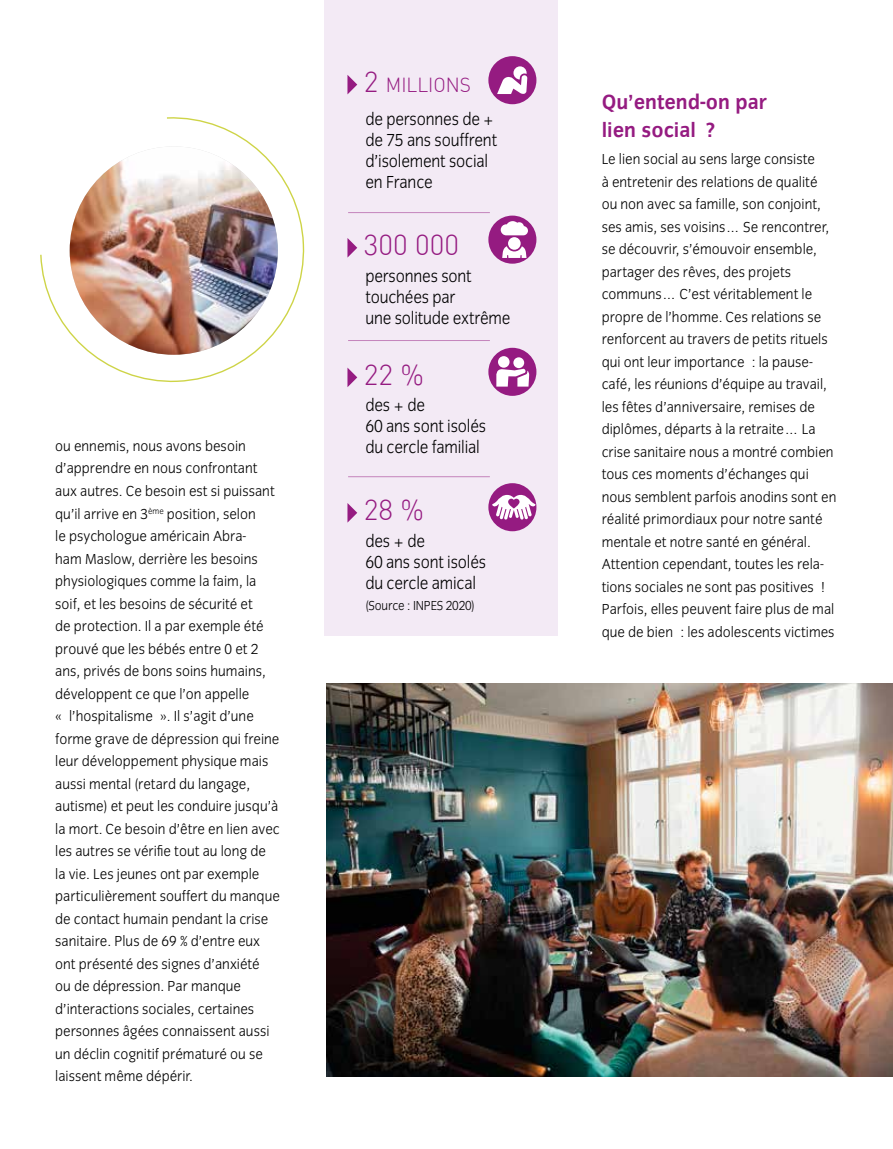
<style>
.page{position:relative;width:893px;height:1149px;background:#fff}
.page>*{position:absolute;margin:0;border:0;box-sizing:border-box;transform-origin:0 0}
.t1{font:300 28.5px "DIN";color:#951b81}
.t2{font:700 21px/28.5px "Congress Sans Std";color:#951b81}
.t3{font:300 19.95px "DIN";color:#951b81;scale:.95 1}
.t4{font:18px/21px "Congress Sans Light Std";letter-spacing:-.01em;color:#000;scale:.93 1}
.t5{font:15px/22.5px "Congress Sans Light Std";color:#000}
.t6{font:13.5px "Congress Sans Light Std";letter-spacing:-.01em;color:#000;scale:.93 1}
.s1{font-size:28.5px}
</style>
<div class="page">
<img style="left:326px;top:683px;width:567px;height:393px">
<svg style="left:40px;top:117px;width:265px;height:266px"></svg>
<img style="left:70px;top:146px;width:208px;height:208px;border-radius:104px">
<div style="left:324px;top:0;width:234px;height:635px;background:#f3eaf5"></div>
<div style="left:488px;top:56px;width:48px;height:48px;background:#951b81;border-radius:50%"></div>
<hr style="left:348px;top:212px;width:142px;height:1px;background:#951b81">
<div style="left:488px;top:215px;width:48px;height:48px;background:#951b81;border-radius:50%"></div>
<hr style="left:348px;top:340px;width:142px;height:1px;background:#951b81">
<svg style="left:347px;top:367px;width:10px;height:20px"></svg>
<div style="left:488px;top:347px;width:48px;height:49px;background:#951b81;border-radius:50%"></div>
<svg style="left:347px;top:75px;width:10px;height:19px"></svg>
<svg style="left:347px;top:238px;width:10px;height:19px"></svg>
<svg style="left:347px;top:503px;width:10px;height:19px"></svg>
<div style="left:488px;top:483px;width:48px;height:48px;background:#951b81;border-radius:50%"></div>
<hr style="left:348px;top:476px;width:142px;height:1px;background:#951b81">
<svg style="left:497px;top:66px;width:30px;height:28px"></svg>
<svg style="left:496px;top:368px;width:33px;height:18px"></svg>
<div style="left:513px;top:357px;width:11px;height:11px;background:#fff;border-radius:50%"></div>
<div style="left:498px;top:356px;width:12px;height:11px;background:#fff;border-radius:50%"></div>
<svg style="left:492px;top:493px;width:44px;height:26px"></svg>
<svg style="left:502px;top:246px;width:24px;height:12px"></svg>
<div style="left:508px;top:237px;width:13px;height:13px;background:#fff;border-radius:50%"></div>
<svg style="left:501px;top:221px;width:27px;height:14px"></svg>
<p class="t5" style="left:55px;top:435px;width:226px">ou ennemis, nous avons besoin d’apprendre en nous confrontant aux autres. Ce besoin est si puissant qu’il arrive en 3<sup>ème</sup> position, selon<br>le psychologue américain Abra-<br>ham Maslow, derrière les besoins physiologiques comme la faim, la soif, et les besoins de sécurité et<br>de protection. Il a par exemple été prouvé que les bébés entre 0 et 2 ans, privés de bons soins humains, développent ce que l’on appelle<br>« l’hospitalisme ». Il s’agit d’une forme grave de dépression qui freine leur développement physique mais aussi mental (retard du langage, autisme) et peut les conduire jusqu’à la mort. Ce besoin d’être en lien avec les autres se vérifie tout au long de la vie. Les jeunes ont par exemple particulièrement souffert du manque de contact humain pendant la crise sanitaire. Plus de 69 % d’entre eux ont présenté des signes d’anxiété<br>ou de dépression. Par manque d’interactions sociales, certaines personnes âgées connaissent aussi un déclin cognitif prématuré ou se laissent même dépérir.</p>
<h3 class="t3" style="left:364px;top:73px;width:114px"><span class="s1">2</span> MILLIONS</h3>
<p class="t4" style="left:365px;top:109px;width:143px">de personnes de + de 75 ans souffrent d’isolement social en France</p>
<h1 class="t1" style="left:364px;top:227px;width:97px">300 000</h1>
<p class="t4" style="left:365px;top:265px;width:158px">personnes sont touchées par<br>une solitude extrême</p>
<h1 class="t1" style="left:364px;top:357px;width:62px">22 %</h1>
<p class="t4" style="left:365px;top:395px;width:131px">des + de<br>60 ans sont isolés du cercle familial</p>
<h1 class="t1" style="left:364px;top:492px;width:62px">28 %</h1>
<p class="t4" style="left:365px;top:530px;width:131px">des + de<br>60 ans sont isolés du cercle amical</p>
<p class="t6" style="left:365px;top:597px;width:119px">(Source : INPES 2020)</p>
<h2 class="t2" style="left:602px;top:88px;width:167px">Qu’entend-on par lien social ?</h2>
<p class="t5" style="left:602px;top:148px;width:236px">Le lien social au sens large consiste<br>à entretenir des relations de qualité ou non avec sa famille, son conjoint, ses amis, ses voisins… Se rencontrer, se découvrir, s’émouvoir ensemble, partager des rêves, des projets communs… C’est véritablement le propre de l’homme. Ces relations se renforcent au travers de petits rituels qui ont leur importance : la pause&shy;café, les réunions d’équipe au travail, les fêtes d’anniversaire, remises de diplômes, départs à la retraite… La crise sanitaire nous a montré combien tous ces moments d’échanges qui nous semblent parfois anodins sont en réalité primordiaux pour notre santé mentale et notre santé en général.<br>Attention cependant, toutes les rela&shy;tions sociales ne sont pas positives !<br>Parfois, elles peuvent faire plus de mal que de bien : les adolescents victimes</p>
</div>
